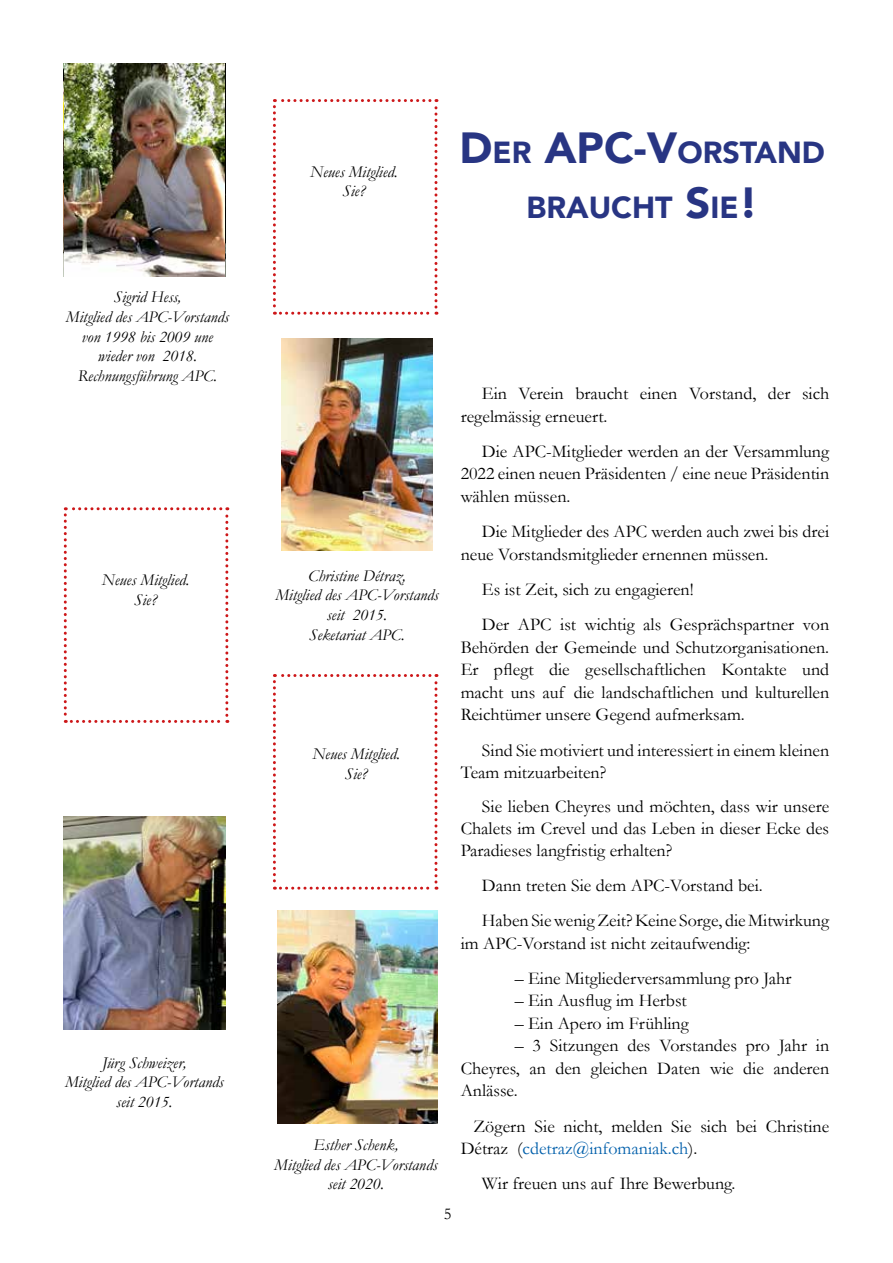
<style>
.page{position:relative;width:893px;height:1263px;background:#fff}
.page>*{position:absolute;margin:0;border:0;box-sizing:border-box;transform-origin:0 0}
.t1{font:900 30.45px/55.5px "Avenir";color:#283583;text-align:center}
.t2{font:18px/22.5px "Garamond";color:#000}
.t3{font:italic 16.5px/19.8px "Garamond";color:#000;text-align:center}
.t4{font:16.5px "Garamond";color:#000}
.s1{font-size:43.5px}
.s2{color:#005fab}
</style>
<div class="page">
<svg style="left:273px;top:99px;width:164px;height:216px"></svg>
<img style="left:64px;top:816px;width:161px;height:213px">
<img style="left:281px;top:338px;width:151px;height:213px">
<img style="left:277px;top:911px;width:160px;height:212px">
<svg style="left:273px;top:674px;width:164px;height:216px"></svg>
<svg style="left:64px;top:507px;width:164px;height:216px"></svg>
<img style="left:65px;top:64px;width:159px;height:212px">
<p class="t3" style="left:66px;top:287px;width:165px">Sigrid Hess,<br>Mitglied des APC-Vorstands von 1998 bis 2009 une wieder von 2018.<br>Rechnungsführung APC.</p>
<p class="t3" style="left:102px;top:569px;width:89px">Neues Mitglied.<br>Sie?</p>
<p class="t3" style="left:65px;top:1052px;width:160px">Jürg Schweizer,<br>Mitglied des APC-Vortands seit 2015.</p>
<p class="t3" style="left:310px;top:161px;width:89px">Neues Mitglied.<br>Sie?</p>
<h1 class="t1" style="left:460px;top:124px;width:367px"><span class="s1">D</span>ER <span class="s1">APC-V</span>ORSTAND<br>BRAUCHT <span class="s1">S</span>IE<span class="s1">!</span></h1>
<p class="t3" style="left:275px;top:565px;width:165px">Christine Détraz,<br>Mitglied des APC-Vorstands seit 2015.<br>Seketariat APC.</p>
<p class="t3" style="left:312px;top:744px;width:89px">Neues Mitglied.<br>Sie?</p>
<p class="t3" style="left:274px;top:1134px;width:165px">Esther Schenk,<br>Mitglied des APC-Vorstands seit 2020.</p>
<p class="t4" style="left:444px;top:1203px;width:9px">5</p>
<p class="t2" style="left:461px;top:382px;width:370px;text-indent:21px">Ein Verein braucht einen Vorstand, der sich regelmässig erneuert.</p>
<p class="t2" style="left:461px;top:440px;width:370px;text-align:justify;text-indent:21px">Die APC-Mitglieder werden an der Versammlung 2022 einen neuen Präsidenten / eine neue Präsidentin wählen müssen.</p>
<p class="t2" style="left:461px;top:520px;width:370px;text-indent:21px">Die Mitglieder des APC werden auch zwei bis drei neue Vorstandsmitglieder ernennen müssen.</p>
<p class="t2" style="left:482px;top:571px;width:349px;line-height:35.2px">Es ist Zeit, sich zu engagieren!<br>Der APC ist wichtig als Gesprächspartner von</p>
<p class="t2" style="left:461px;top:636px;width:370px;text-align:justify">Behörden der Gemeinde und Schutzorganisationen.<br>Er pflegt die gesellschaftlichen Kontakte und macht uns auf die landschaftlichen und kulturellen Reichtümer unsere Gegend aufmerksam.</p>
<p class="t2" style="left:461px;top:738px;width:370px;text-indent:21px">Sind Sie motiviert und interessiert in einem kleinen<br>Team mitzuarbeiten?</p>
<p class="t2" style="left:461px;top:796px;width:370px;line-height:21.6px;text-align:justify;text-indent:21px">Sie lieben Cheyres und möchten, dass wir unsere Chalets im Crevel und das Leben in dieser Ecke des Paradieses langfristig erhalten?</p>
<p class="t2" style="left:482px;top:867px;width:349px;line-height:35.2px">Dann treten Sie dem APC-Vorstand bei.<br>Haben Sie wenig Zeit? Keine Sorge, die Mitwirkung</p>
<p class="t2" style="left:461px;top:931px;width:291px">im APC-Vorstand ist nicht zeitaufwendig:</p>
<p class="t2" style="left:515px;top:967px;width:278px">– Eine Mitgliederversammlung pro Jahr</p>
<p class="t2" style="left:515px;top:989px;width:174px">– Ein Ausflug im Herbst</p>
<p class="t2" style="left:515px;top:1012px;width:176px">– Ein Apero im Frühling</p>
<p class="t2" style="left:461px;top:1034px;width:370px;text-align:justify;text-indent:54px">– 3 Sitzungen des Vorstandes pro Jahr in Cheyres, an den gleichen Daten wie die anderen Anlässe.</p>
<p class="t2" style="left:461px;top:1114px;width:370px;text-indent:13px">Zögern Sie nicht, melden Sie sich bei Christine<br>Détraz (<span class="s2">cdetraz@infomaniak.ch</span>).</p>
<p class="t2" style="left:482px;top:1172px;width:255px">Wir freuen uns auf Ihre Bewerbung.</p>
</div>
